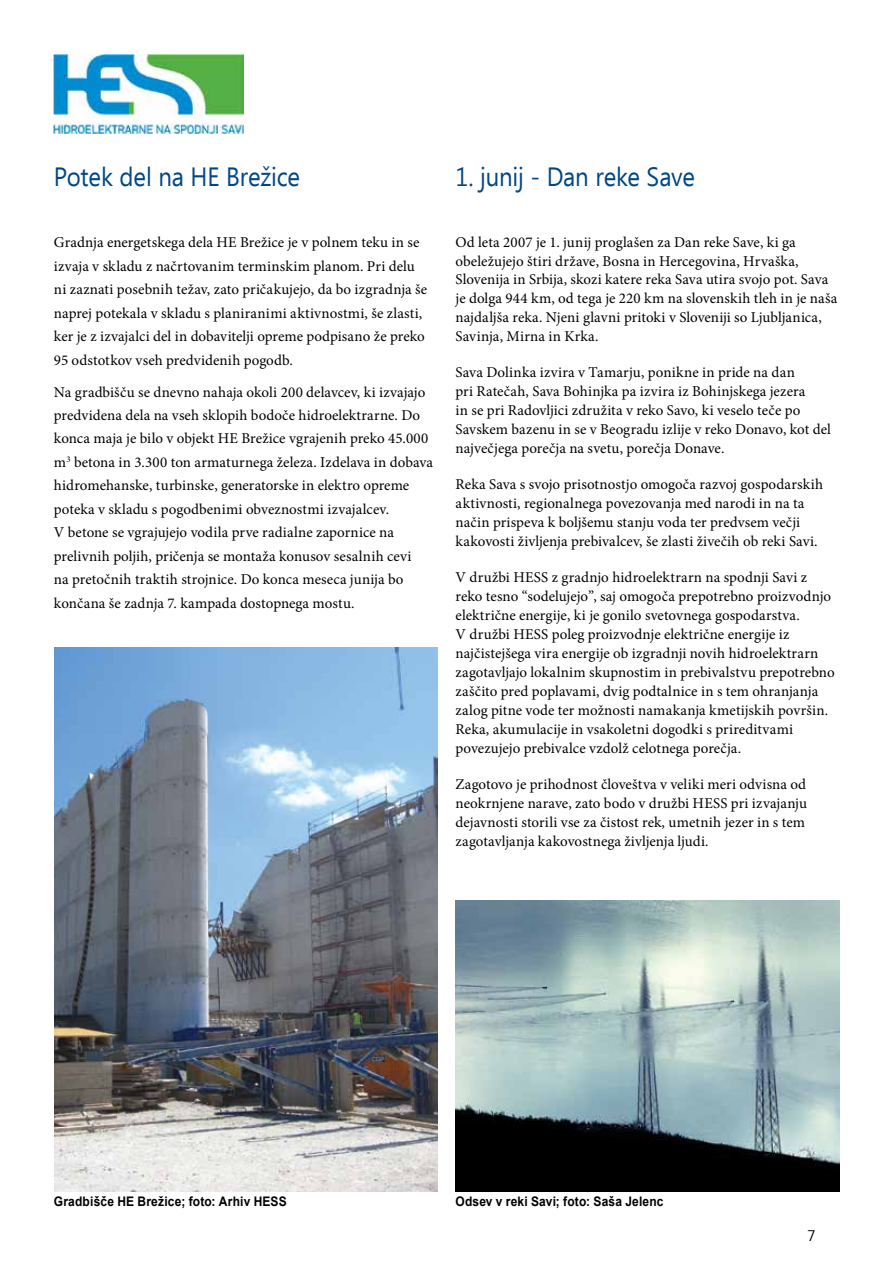
<style>
.page{position:relative;width:893px;height:1263px;background:#fff}
.page>*{position:absolute;margin:0;border:0;box-sizing:border-box;transform-origin:0 0}
.t1{font:26.4px "Ebrima";letter-spacing:-.01em;color:#004785;scale:.91 1}
.t2{font:15px/18.9px "Minion Pro";letter-spacing:.005em;color:#000}
.t3{font:15px "Ebrima";color:#000}
.t4{font:700 13.2px "Arial";letter-spacing:.015em;color:#000;scale:.91 1}
</style>
<div class="page">
<img style="left:54px;top:54px;width:189px;height:80px">
<img style="left:54px;top:647px;width:383px;height:544px">
<img style="left:456px;top:900px;width:383px;height:291px">
<h1 class="t1" style="left:54px;top:158px;width:272px">Potek del na HE Brežice</h1>
<p class="t2" style="left:54px;top:231px;width:375px;line-height:23.5px">Gradnja energetskega dela HE Brežice je v polnem teku in se izvaja v skladu z načrtovanim terminskim planom. Pri delu ni zaznati posebnih težav, zato pričakujejo, da bo izgradnja še naprej potekala v skladu s planiranimi aktivnostmi, še zlasti, ker je z izvajalci del in dobavitelji opreme podpisano že preko 95 odstotkov vseh predvidenih pogodb.</p>
<p class="t2" style="left:54px;top:380px;width:381px;line-height:23.5px">Na gradbišču se dnevno nahaja okoli 200 delavcev, ki izvajajo predvidena dela na vseh sklopih bodoče hidroelektrarne. Do konca maja je bilo v objekt HE Brežice vgrajenih preko 45.000 m<sup>3</sup> betona in 3.300 ton armaturnega železa. Izdelava in dobava hidromehanske, turbinske, generatorske in elektro opreme poteka v skladu s pogodbenimi obveznostmi izvajalcev.<br>V betone se vgrajujejo vodila prve radialne zapornice na prelivnih poljih, pričenja se montaža konusov sesalnih cevi<br>na pretočnih traktih strojnice. Do konca meseca junija bo končana še zadnja 7. kampada dostopnega mostu.</p>
<h1 class="t1" style="left:456px;top:158px;width:264px">1. junij - Dan reke Save</h1>
<p class="t2" style="left:456px;top:232px;width:383px">Od leta 2007 je 1. junij proglašen za Dan reke Save, ki ga obeležujejo štiri države, Bosna in Hercegovina, Hrvaška, Slovenija in Srbija, skozi katere reka Sava utira svojo pot. Sava je dolga 944 km, od tega je 220 km na slovenskih tleh in je naša najdaljša reka. Njeni glavni pritoki v Sloveniji so Ljubljanica, Savinja, Mirna in Krka.</p>
<p class="t2" style="left:456px;top:363px;width:377px">Sava Dolinka izvira v Tamarju, ponikne in pride na dan<br>pri Ratečah, Sava Bohinjka pa izvira iz Bohinjskega jezera<br>in se pri Radovljici združita v reko Savo, ki veselo teče po Savskem bazenu in se v Beogradu izlije v reko Donavo, kot del največjega porečja na svetu, porečja Donave.</p>
<p class="t2" style="left:456px;top:475px;width:369px">Reka Sava s svojo prisotnostjo omogoča razvoj gospodarskih aktivnosti, regionalnega povezovanja med narodi in na ta način prispeva k boljšemu stanju voda ter predvsem večji kakovosti življenja prebivalcev, še zlasti živečih ob reki Savi.</p>
<p class="t2" style="left:456px;top:568px;width:381px">V družbi HESS z gradnjo hidroelektrarn na spodnji Savi z reko tesno “sodelujejo”, saj omogoča prepotrebno proizvodnjo električne energije, ki je gonilo svetovnega gospodarstva.<br>V družbi HESS poleg proizvodnje električne energije iz najčistejšega vira energije ob izgradnji novih hidroelektrarn zagotavljajo lokalnim skupnostim in prebivalstvu prepotrebno zaščito pred poplavami, dvig podtalnice in s tem ohranjanja zalog pitne vode ter možnosti namakanja kmetijskih površin.<br>Reka, akumulacije in vsakoletni dogodki s prireditvami povezujejo prebivalce vzdolž celotnega porečja.</p>
<p class="t2" style="left:456px;top:775px;width:353px">Zagotovo je prihodnost človeštva v veliki meri odvisna od neokrnjene narave, zato bodo v družbi HESS pri izvajanju dejavnosti storili vse za čistost rek, umetnih jezer in s tem zagotavljanja kakovostnega življenja ljudi.</p>
<p class="t4" style="left:54px;top:1192px;width:257px">Gradbišče HE Brežice; foto: Arhiv HESS</p>
<p class="t4" style="left:455px;top:1192px;width:230px">Odsev v reki Savi; foto: Saša Jelenc</p>
<p class="t3" style="left:808px;top:1225px;width:10px">7</p>
</div>
